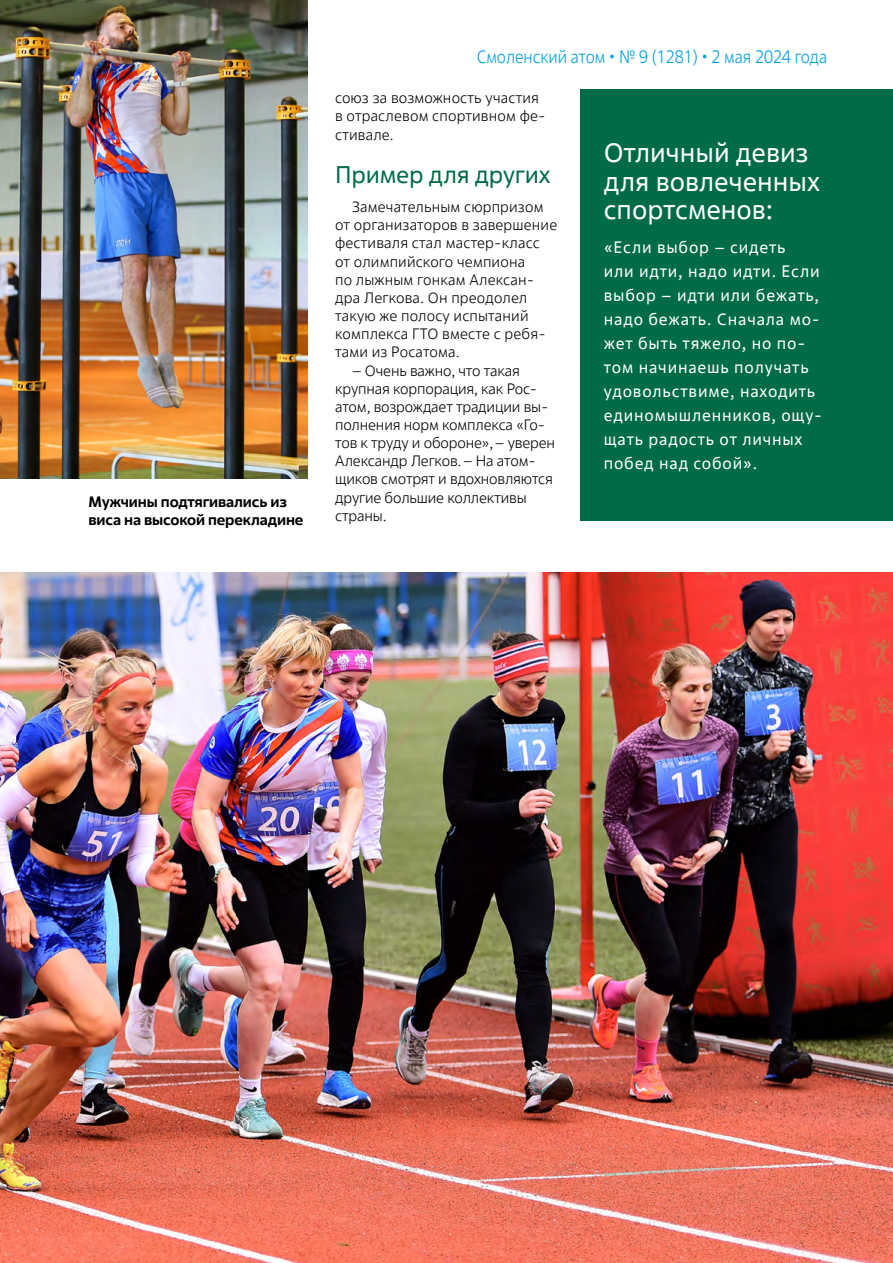
<style>
.page{position:relative;width:893px;height:1263px;background:#fff}
.page>*{position:absolute;margin:0;border:0;box-sizing:border-box;transform-origin:0 0}
.t1{font:27px/28.5px "Rosatom";color:#fff}
.t2{font:24px "Rosatom";letter-spacing:-.01em;color:#006c45}
.t3{font:300 18px "Rosatom";color:#009fdf;scale:.9 1}
.t4{font:16.5px/24px "Rosatom";letter-spacing:.05em;color:#fff}
.t5{font:300 15px/18.1px "Rosatom";letter-spacing:.005em;color:#000}
.t6{font:700 15px/18px "Rosatom";letter-spacing:-.01em;color:#000}
</style>
<div class="page">
<div style="left:580px;top:90px;width:313px;height:431px;background:#006c45"></div>
<img style="left:0;top:572px;width:893px;height:691px">
<img style="left:1px;top:0;width:307px;height:479px">
<p class="t6" style="left:88px;top:492px;width:217px">Мужчины подтягивались из виса на высокой перекладине</p>
<p class="t3" style="left:477px;top:45px;width:391px">Смоленский атом • № 9 (1281) • 2 мая 2024 года</p>
<p class="t5" style="left:335px;top:89px;width:212px">союз за возможность участия в отраслевом спортивном фе&shy;стивале.</p>
<h2 class="t2" style="left:335px;top:160px;width:217px">Пример для других</h2>
<p class="t5" style="left:335px;top:198px;width:224px;text-indent:17px">Замечательным сюрпризом от организаторов в завершение фестиваля стал мастер-класс от олимпийского чемпиона<br>по лыжным гонкам Алексан&shy;дра Легкова. Он преодолел такую же полосу испытаний комплекса ГТО вместе с ребя&shy;тами из Росатома.</p>
<p class="t5" style="left:335px;top:361px;width:221px;text-indent:17px">– Очень важно, что такая крупная корпорация, как Рос&shy;атом, возрождает традиции вы&shy;полнения норм комплекса «Го&shy;тов к труду и обороне»,– уверен<br>Александр Легков.– На атом&shy;щиков смотрят и вдохновляются другие большие коллективы страны.</p>
<h1 class="t1" style="left:604px;top:138px;width:218px">Отличный девиз для вовлеченных спортсменов:</h1>
<p class="t4" style="left:604px;top:235px;width:220px">«Если выбор – сидеть<br>или идти, надо идти. Если выбор – идти или бежать, надо бежать. Сначала мо&shy;жет быть тяжело, но по&shy;том начинаешь получать удовольствиме, находить единомышленников, ощу&shy;щать радость от личных побед над собой».</p>
</div>
